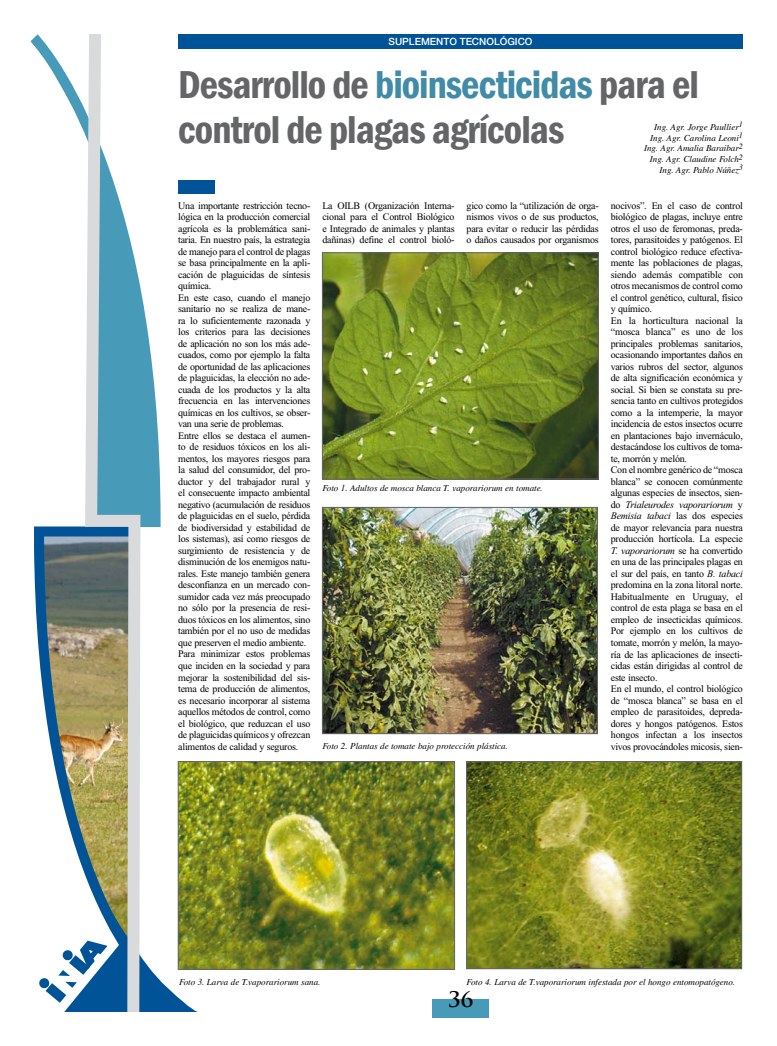
<style>
.page{position:relative;width:777px;height:1046px;background:#fff}
.page>*{position:absolute;margin:0;border:0;box-sizing:border-box;transform-origin:0 0}
.t1{font:600 condensed 40px/45px "Franklin Gothic";letter-spacing:-.025em;color:#646567}
.t2{font:700 21px "Trajan Pro";color:#000}
.t3{font:10px/11.5px "Times New Roman";letter-spacing:-.02em;color:#000}
.t4{font:500 10px "Helvetica Neue";color:#fff}
.t5{font:italic 9px/10.8px "Times";color:#000;text-align:right}
.s1{color:#408ba7}
.s2{font-style:italic}
</style>
<div class="page">
<div style="left:432px;top:1000px;width:57px;height:18px;background:#489ab9"></div>
<svg style="left:30px;top:34px;width:131px;height:487px"></svg>
<div style="left:179px;top:35px;width:564px;height:14px;background:#005397"></div>
<svg style="left:49px;top:806px;width:149px;height:206px"></svg>
<img style="left:324px;top:254px;width:273px;height:224px">
<div style="left:322px;top:252px;width:277px;height:228px;border:1px solid #646567"></div>
<img style="left:324px;top:509px;width:272px;height:223px">
<div style="left:322px;top:507px;width:276px;height:227px;border:1px solid #646567"></div>
<img style="left:180px;top:763px;width:273px;height:205px">
<div style="left:178px;top:761px;width:277px;height:209px;border:1px solid #646567"></div>
<img style="left:468px;top:763px;width:272px;height:204px">
<div style="left:466px;top:761px;width:276px;height:208px;border:1px solid #646567"></div>
<div style="left:178px;top:180px;width:37px;height:13px;background:#005397"></div>
<svg style="left:34px;top:521px;width:132px;height:473px"></svg>
<svg style="left:79px;top:34px;width:67px;height:978px"></svg>
<p class="t4" style="left:388px;top:36px;width:145px">SUPLEMENTO TECNOLÓGICO</p>
<h1 class="t1" style="left:178px;top:62px;width:522px">Desarrollo de <span class="s1">bioinsecticidas</span> para el control de plagas agrícolas</h1>
<p class="t5" style="left:644px;top:121px;width:100px">Ing. Agr. Jorge Paullier<sup>1<br></sup>Ing. Agr. Carolina Leoni<sup>1<br></sup>Ing. Agr. Amalia Baraibar<sup>2<br></sup>Ing. Agr. Claudine Folch<sup>2<br></sup>Ing. Agr. Pablo Núñez<sup>3</sup></p>
<p class="t3" style="left:178px;top:200px;width:134px">Una importante restricción tecno&shy;lógica en la producción comercial agrícola es la problemática sani&shy;taria. En nuestro país, la estrategia de manejo para el control de plagas se basa principalmente en la apli&shy;cación de plaguicidas de síntesis química.<br>En este caso, cuando el manejo sanitario no se realiza de mane&shy;ra lo suficientemente razonada y los criterios para las decisiones de aplicación no son los más ade&shy;cuados, como por ejemplo la falta de oportunidad de las aplicaciones de plaguicidas, la elección no ade&shy;cuada de los productos y la alta frecuencia en las intervenciones químicas en los cultivos, se obser&shy;van una serie de problemas.<br>Entre ellos se destaca el aumen&shy;to de residuos tóxicos en los ali&shy;mentos, los mayores riesgos para la salud del consumidor, del pro&shy;ductor y del trabajador rural y el consecuente impacto ambiental negativo (acumulación de residuos de plaguicidas en el suelo, pérdida de biodiversidad y estabilidad de los sistemas), así como riesgos de surgimiento de resistencia y de disminución de los enemigos natu&shy;rales. Este manejo también genera desconfianza en un mercado con&shy;sumidor cada vez más preocupado no sólo por la presencia de resi&shy;duos tóxicos en los alimentos, sino también por el no uso de medidas que preserven el medio ambiente.<br>Para minimizar estos problemas que inciden en la sociedad y para mejorar la sostenibilidad del sis&shy;tema de producción de alimentos, es necesario incorporar al sistema aquellos métodos de control, como el biológico, que reduzcan el uso de plaguicidas químicos y ofrezcan alimentos de calidad y seguros.</p>
<p class="t3" style="left:322px;top:200px;width:134px;text-align:justify">La OILB (Organización Interna&shy;cional para el Control Biológico e Integrado de animales y plantas dañinas) define el control bioló-</p>
<p class="t3" style="left:466px;top:200px;width:134px;text-align:justify">gico como la “utilización de orga&shy;nismos vivos o de sus productos, para evitar o reducir las pérdidas o daños causados por organismos</p>
<p class="t3" style="left:611px;top:200px;width:134px">nocivos”. En el caso de control biológico de plagas, incluye entre otros el uso de feromonas, preda&shy;tores, parasitoides y patógenos. El control biológico reduce efectiva&shy;mente las poblaciones de plagas, siendo además compatible con otros mecanismos de control como el control genético, cultural, físico y químico.<br>En la horticultura nacional la “mosca blanca” es uno de los principales problemas sanitarios, ocasionando importantes daños en varios rubros del sector, algunos de alta significación económica y social. Si bien se constata su pre&shy;sencia tanto en cultivos protegidos como a la intemperie, la mayor incidencia de estos insectos ocurre en plantaciones bajo invernáculo, destacándose los cultivos de toma&shy;te, morrón y melón.<br>Con el nombre genérico de “mosca blanca” se conocen comúnmente algunas especies de insectos, sien&shy;do <span class="s2">Trialeurodes vaporariorum</span> y<br><span class="s2">Bemisia tabaci</span> las dos especies de mayor relevancia para nuestra producción hortícola. La especie<br><span class="s2">T. vaporariorum</span> se ha convertido en una de las principales plagas en el sur del país, en tanto <span class="s2">B. tabaci </span>predomina en la zona litoral norte.<br>Habitualmente en Uruguay, el control de esta plaga se basa en el empleo de insecticidas químicos.<br>Por ejemplo en los cultivos de tomate, morrón y melón, la mayo&shy;ría de las aplicaciones de insecti&shy;cidas están dirigidas al control de este insecto.<br>En el mundo, el control biológico de “mosca blanca” se basa en el empleo de parasitoides, depreda&shy;dores y hongos patógenos. Estos hongos infectan a los insectos vivos provocándoles micosis, sien-</p>
<p class="t5" style="left:322px;top:482px;width:222px">Foto 1. Adultos de mosca blanca T. vaporariorum en tomate.</p>
<p class="t5" style="left:322px;top:740px;width:187px">Foto 2. Plantas de tomate bajo protección plástica.</p>
<p class="t5" style="left:179px;top:977px;width:143px">Foto 3. Larva de T.vaporariorum sana.</p>
<p class="t5" style="left:466px;top:977px;width:270px">Foto 4. Larva de T.vaporariorum infestada por el hongo entomopatógeno.</p>
<h2 class="t2" style="left:448px;top:987px;width:27px">36</h2>
</div>
